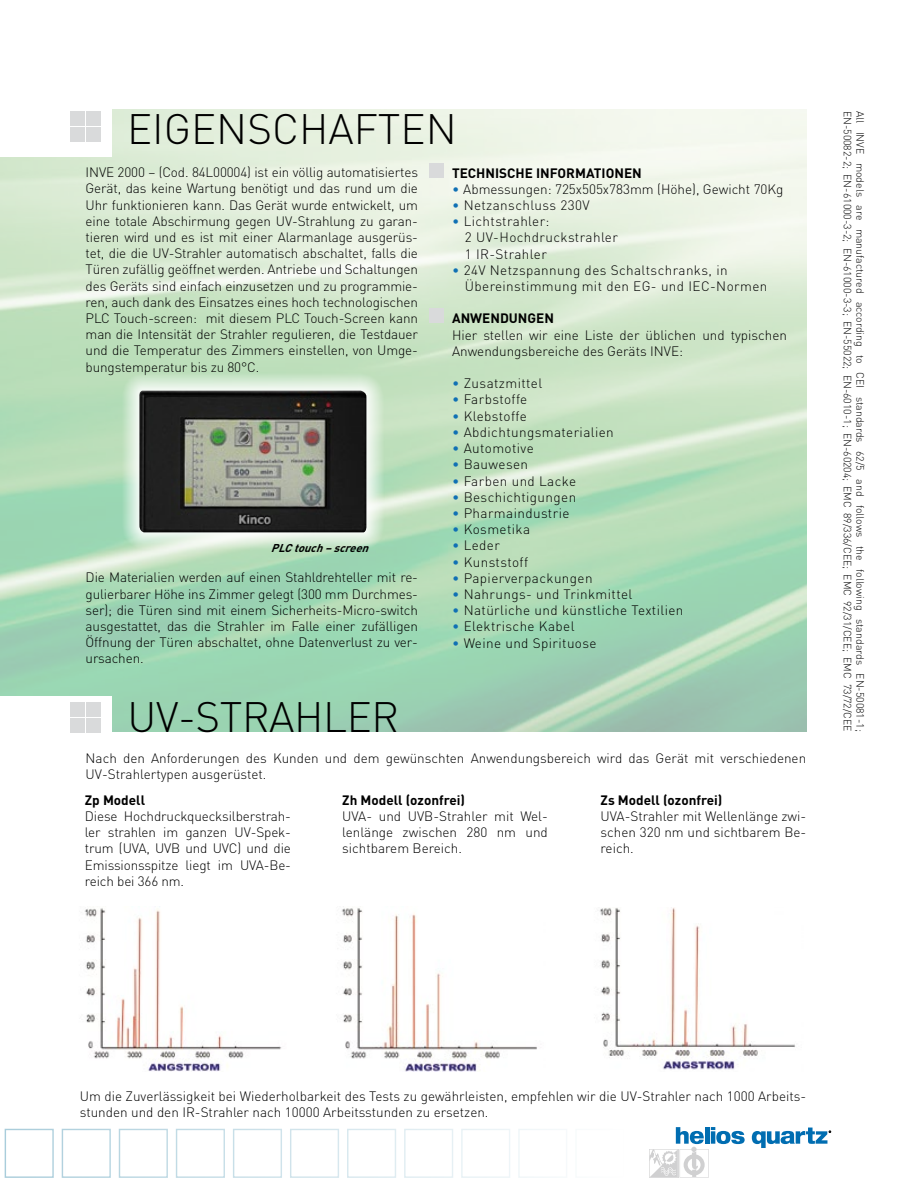
<style>
.page{position:relative;width:919px;height:1187px;background:#fff}
.page>*{position:absolute;margin:0;border:0;box-sizing:border-box;transform-origin:0 0}
.t1{font:300 42px "DIN";color:#000}
.Paragrafo_base{font:300 13.5px/16.2px "DIN";color:#000;text-align:justify}
.Paragrafo_base-2{font:300 13.5px "DIN";letter-spacing:.03em;color:#000}
.Paragrafo_base-3{font:700 13.5px "DIN";color:#000}
.Paragrafo_base-4{font:italic 700 11.25px "DIN";color:#000}
.t2{font:300 10.5px "DIN";color:#000}
.s1{color:#1070b4}
</style>
<div class="page">
<div style="left:70px;top:702px;width:15px;height:15px;background:#d9dadb"></div>
<div style="left:86px;top:702px;width:15px;height:15px;background:#d9dadb"></div>
<div style="left:70px;top:718px;width:15px;height:15px;background:#d9dadb"></div>
<div style="left:86px;top:718px;width:15px;height:15px;background:#d9dadb"></div>
<div style="left:70px;top:111px;width:15px;height:14px;background:#d9dadb"></div>
<div style="left:86px;top:111px;width:15px;height:14px;background:#d9dadb"></div>
<div style="left:70px;top:127px;width:15px;height:14px;background:#d9dadb"></div>
<div style="left:86px;top:127px;width:15px;height:14px;background:#d9dadb"></div>
<img style="left:84px;top:908px;width:198px;height:163px">
<img style="left:341px;top:906px;width:196px;height:165px">
<img style="left:600px;top:908px;width:196px;height:162px">
<svg style="left:122px;top:373px;width:262px;height:177px"></svg>
<img style="left:139px;top:390px;width:228px;height:142px">
<div style="left:176px;top:1128px;width:49px;height:49px;border:1px solid #8bbbce"></div>
<div style="left:119px;top:1128px;width:49px;height:49px;border:1px solid #8bbbce"></div>
<div style="left:62px;top:1128px;width:49px;height:49px;border:1px solid #8bbbce"></div>
<div style="left:5px;top:1128px;width:49px;height:49px;border:1px solid #8bbbce"></div>
<div style="left:429px;top:163px;width:14px;height:14px;background:#d9dadb"></div>
<div style="left:429px;top:308px;width:14px;height:15px;background:#d9dadb"></div>
<svg style="left:751px;top:1127px;width:79px;height:20px"></svg>
<svg style="left:649px;top:1127px;width:95px;height:50px"></svg>
<p class="t1" style="left:127px;top:103px;width:331px">EIGENSCHAFTEN</p>
<p class="Paragrafo_base" style="left:86px;top:164px;width:334px">INVE 2000 – (Cod. 84L00004) ist ein völlig automatisiertes Gerät, das keine Wartung benötigt und das rund um die Uhr funktionieren kann. Das Gerät wurde entwickelt, um eine totale Abschirmung gegen UV-Strahlung zu garan&shy;tieren wird und es ist mit einer Alarmanlage ausgerüs&shy;tet, die die UV-Strahler automatisch abschaltet, falls die Türen zufällig geöffnet werden. Antriebe und Schaltungen des Geräts sind einfach einzusetzen und zu programmie&shy;ren, auch dank des Einsatzes eines hoch technologischen PLC Touch-screen: mit diesem PLC Touch-Screen kann man die Intensität der Strahler regulieren, die Testdauer und die Temperatur des Zimmers einstellen, von Umge&shy;bungstemperatur bis zu 80°C.</p>
<p class="Paragrafo_base-3" style="left:452px;top:164px;width:191px">TECHNISCHE INFORMATIONEN</p>
<p class="Paragrafo_base" style="left:452px;top:181px;width:333px"><span class="s1">•</span> Abmessungen: 725x505x783mm (Höhe), Gewicht 70Kg</p>
<p class="Paragrafo_base-2" style="left:452px;top:197px;width:139px"><span class="s1">•</span> Netzanschluss 230V</p>
<p class="Paragrafo_base-2" style="left:452px;top:213px;width:99px"><span class="s1">•</span> Lichtstrahler:</p>
<p class="Paragrafo_base-2" style="left:465px;top:229px;width:155px">2 UV-Hochdruckstrahler</p>
<p class="Paragrafo_base-2" style="left:465px;top:245px;width:83px">1 IR-Strahler</p>
<p class="Paragrafo_base-2" style="left:452px;top:261px;width:277px"><span class="s1">•</span> 24V Netzspannung des Schaltschranks, in</p>
<p class="Paragrafo_base-2" style="left:465px;top:278px;width:304px">Übereinstimmung mit den EG- und IEC-Normen</p>
<p class="Paragrafo_base-3" style="left:452px;top:310px;width:103px">ANWENDUNGEN</p>
<p class="Paragrafo_base" style="left:452px;top:326px;width:336px">Hier stellen wir eine Liste der üblichen und typischen<br>Anwendungsbereiche des Geräts INVE:</p>
<p class="Paragrafo_base-2" style="left:452px;top:375px;width:92px"><span class="s1">•</span> Zusatzmittel</p>
<p class="Paragrafo_base-2" style="left:452px;top:391px;width:77px"><span class="s1">•</span> Farbstoffe</p>
<p class="Paragrafo_base-2" style="left:452px;top:407px;width:76px"><span class="s1">•</span> Klebstoffe</p>
<p class="Paragrafo_base-2" style="left:452px;top:423px;width:163px"><span class="s1">•</span> Abdichtungsmaterialien</p>
<p class="Paragrafo_base-2" style="left:452px;top:440px;width:83px"><span class="s1">•</span> Automotive</p>
<p class="Paragrafo_base-2" style="left:452px;top:456px;width:78px"><span class="s1">•</span> Bauwesen</p>
<p class="Paragrafo_base-2" style="left:452px;top:472px;width:125px"><span class="s1">•</span> Farben und Lacke</p>
<p class="Paragrafo_base-2" style="left:452px;top:488px;width:126px"><span class="s1">•</span> Beschichtigungen</p>
<p class="Paragrafo_base-2" style="left:452px;top:504px;width:119px"><span class="s1">•</span> Pharmaindustrie</p>
<p class="Paragrafo_base-2" style="left:452px;top:521px;width:80px"><span class="s1">•</span> Kosmetika</p>
<p class="Paragrafo_base" style="left:452px;top:537px;width:49px"><span class="s1">•</span> Leder</p>
<p class="Paragrafo_base-2" style="left:452px;top:553px;width:78px"><span class="s1">•</span> Kunststoff</p>
<p class="Paragrafo_base-2" style="left:452px;top:569px;width:142px"><span class="s1">•</span> Papierverpackungen</p>
<p class="Paragrafo_base-2" style="left:452px;top:585px;width:182px"><span class="s1">•</span> Nahrungs- und Trinkmittel</p>
<p class="Paragrafo_base-2" style="left:452px;top:602px;width:233px"><span class="s1">•</span> Natürliche und künstliche Textilien</p>
<p class="Paragrafo_base-2" style="left:452px;top:618px;width:124px"><span class="s1">•</span> Elektrische Kabel</p>
<p class="Paragrafo_base-2" style="left:452px;top:634px;width:146px"><span class="s1">•</span> Weine und Spirituose</p>
<p class="Paragrafo_base-4" style="left:271px;top:540px;width:104px">PLCtouch–screen</p>
<p class="Paragrafo_base" style="left:86px;top:569px;width:334px">Die Materialien werden auf einen Stahldrehteller mit re&shy;gulierbarer Höhe ins Zimmer gelegt (300 mm Durchmes&shy;ser); die Türen sind mit einem Sicherheits-Micro-switch ausgestattet, das die Strahler im Falle einer zufälligen Öffnung der Türen abschaltet, ohne Datenverlust zu ver&shy;ursachen.</p>
<p class="t1" style="left:128px;top:690px;width:273px">UV-STRAHLER</p>
<p class="Paragrafo_base" style="left:86px;top:749px;width:722px">Nach den Anforderungen des Kunden und dem gewünschten Anwendungsbereich wird das Gerät mit verschiedenen<br>UV-Strahlertypen ausgerüstet.</p>
<p class="Paragrafo_base-3" style="left:85px;top:791px;width:62px">Zp Modell</p>
<p class="Paragrafo_base" style="left:85px;top:807px;width:207px">Diese Hochdruckquecksilberstrah&shy;ler strahlen im ganzen UV-Spek&shy;trum (UVA, UVB und UVC) und die Emissionsspitze liegt im UVA-Be&shy;reich bei 366 nm.</p>
<p class="Paragrafo_base-3" style="left:342px;top:791px;width:124px">Zh Modell (ozonfrei)</p>
<p class="Paragrafo_base" style="left:342px;top:807px;width:207px">UVA- und UVB-Strahler mit Wel&shy;lenlänge zwischen 280 nm und sichtbarem Bereich.</p>
<p class="Paragrafo_base-3" style="left:600px;top:791px;width:123px">Zs Modell (ozonfrei)</p>
<p class="Paragrafo_base" style="left:600px;top:807px;width:207px">UVA-Strahler mit Wellenlänge zwi&shy;schen 320 nm und sichtbarem Be&shy;reich.</p>
<p class="t2" style="left:854px;top:111px;width:622px;rotate:90deg">EN-50082-2; EN-61000-3-2; EN-61000-3-3; EN-55022; EN-6010-1; EN-60204; EMC 89/336/CEE; EMC 92/31/CEE; EMC 73/72/CEE</p>
<p class="t2" style="left:866px;top:111px;width:622px;rotate:90deg">All INVE models are manufactured according to CEI standards 62/5 and follows the following standards EN-50081-1;</p>
<p class="Paragrafo_base" style="left:80px;top:1087px;width:727px">Um die Zuverlässigkeit bei Wiederholbarkeit des Tests zu gewährleisten, empfehlen wir die UV-Strahler nach 1000 Arbeits&shy;stunden und den IR-Strahler nach 10000 Arbeitsstunden zu ersetzen.</p>
</div>
